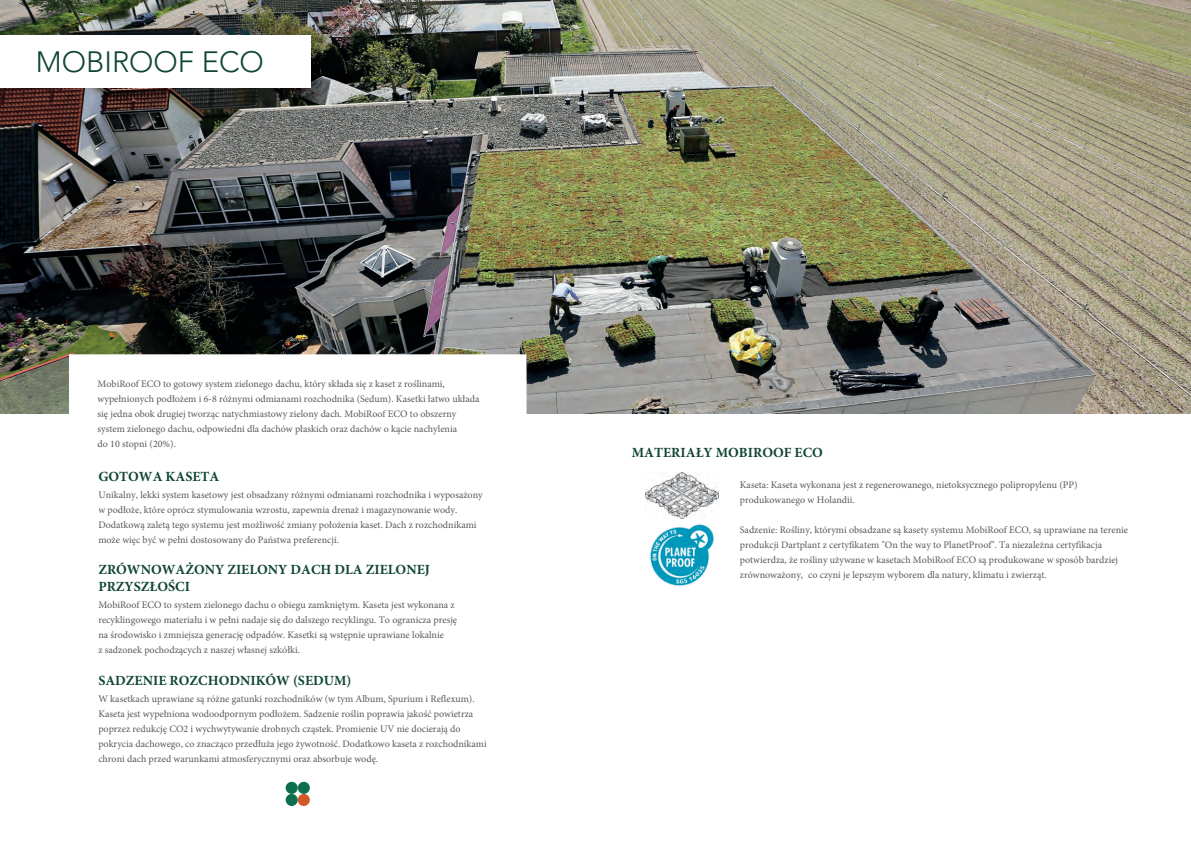
<style>
.page{position:relative;width:1191px;height:842px;background:#fff}
.page>*{position:absolute;margin:0;border:0;box-sizing:border-box;transform-origin:0 0}
.t1{font:300 29.2px "Avenir LT Std";color:#0f4531}
.t2{font:700 14px/16.8px "Minion Pro";color:#0f4531}
.t3{font:10px/15px "Minion Pro";color:#57585a}
</style>
<div class="page">
<img style="left:0;top:0;width:1191px;height:414px">
<div style="left:0;top:35px;width:311px;height:53px;background:#fff"></div>
<div style="left:69px;top:354px;width:457px;height:94px;background:#fff;border:1px solid #fff"></div>
<div style="left:298px;top:794px;width:12px;height:12px;background:#d25927;border-radius:50%"></div>
<div style="left:286px;top:794px;width:12px;height:12px;background:#0d6f4e;border-radius:50%"></div>
<div style="left:298px;top:782px;width:12px;height:12px;background:#0d6f4e;border-radius:50%"></div>
<div style="left:286px;top:782px;width:12px;height:12px;background:#0d6f4e;border-radius:50%"></div>
<img style="left:649px;top:523px;width:66px;height:64px">
<img style="left:645px;top:473px;width:73px;height:46px">
<h1 class="t1" style="left:36px;top:44px;width:230px">MOBIROOF ECO</h1>
<p class="t3" style="left:98px;top:376px;width:383px">MobiRoof ECO to gotowy system zielonego dachu, który składa się z kaset z roślinami, wypełnionych podłożem i 6-8 różnymi odmianami rozchodnika (Sedum). Kasetki łatwo układa się jedna obok drugiej tworząc natychmiastowy zielony dach. MobiRoof ECO to obszerny system zielonego dachu, odpowiedni dla dachów płaskich oraz dachów o kącie nachylenia<br>do 10 stopni (20%).</p>
<h2 class="t2" style="left:98px;top:467px;width:123px">GOTOWA KASETA</h2>
<p class="t3" style="left:98px;top:486px;width:386px">Unikalny, lekki system kasetowy jest obsadzany różnymi odmianami rozchodnika i wyposażony w podłoże, które oprócz stymulowania wzrostu, zapewnia drenaż i magazynowanie wody.<br>Dodatkową zaletą tego systemu jest możliwość zmiany położenia kaset. Dach z rozchodnikami może więc być w pełni dostosowany do Państwa preferencji.</p>
<h2 class="t2" style="left:98px;top:561px;width:333px">ZRÓWNOWAŻONY ZIELONY DACH DLA ZIELONEJ<br>PRZYSZŁOŚCI</h2>
<p class="t3" style="left:98px;top:597px;width:360px">MobiRoof ECO to system zielonego dachu o obiegu zamkniętym. Kaseta jest wykonana z recyklingowego materiału i w pełni nadaje się do dalszego recyklingu. To ogranicza presję na środowisko i zmniejsza generację odpadów. Kasetki są wstępnie uprawiane lokalnie<br>z sadzonek pochodzących z naszej własnej szkółki.</p>
<h2 class="t2" style="left:98px;top:671px;width:254px">SADZENIE ROZCHODNIKÓW (SEDUM)</h2>
<p class="t3" style="left:98px;top:691px;width:390px">W kasetkach uprawiane są różne gatunki rozchodników (w tym Album, Spurium i Reflexum).<br>Kaseta jest wypełniona wodoodpornym podłożem. Sadzenie roślin poprawia jakość powietrza poprzez redukcję CO2 i wychwytywanie drobnych cząstek. Promienie UV nie docierają do pokrycia dachowego, co znacząco przedłuża jego żywotność. Dodatkowo kaseta z rozchodnikami chroni dach przed warunkami atmosferycznymi oraz absorbuje wodę.</p>
<h2 class="t2" style="left:632px;top:444px;width:193px">MATERIAŁY MOBIROOF ECO</h2>
<p class="t3" style="left:740px;top:477px;width:339px">Kaseta: Kaseta wykonana jest z regenerowanego, nietoksycznego polipropylenu (PP) produkowanego w Holandii.</p>
<p class="t3" style="left:740px;top:522px;width:390px">Sadzenie: Rośliny, którymi obsadzane są kasety systemu MobiRoof ECO, są uprawiane na terenie produkcji Dartplant z certyfikatem "On the way to PlanetProof". Ta niezależna certyfikacja potwierdza, że rośliny używane w kasetach MobiRoof ECO są produkowane w sposób bardziej zrównoważony, co czyni je lepszym wyborem dla natury, klimatu i zwierząt.</p>
</div>
